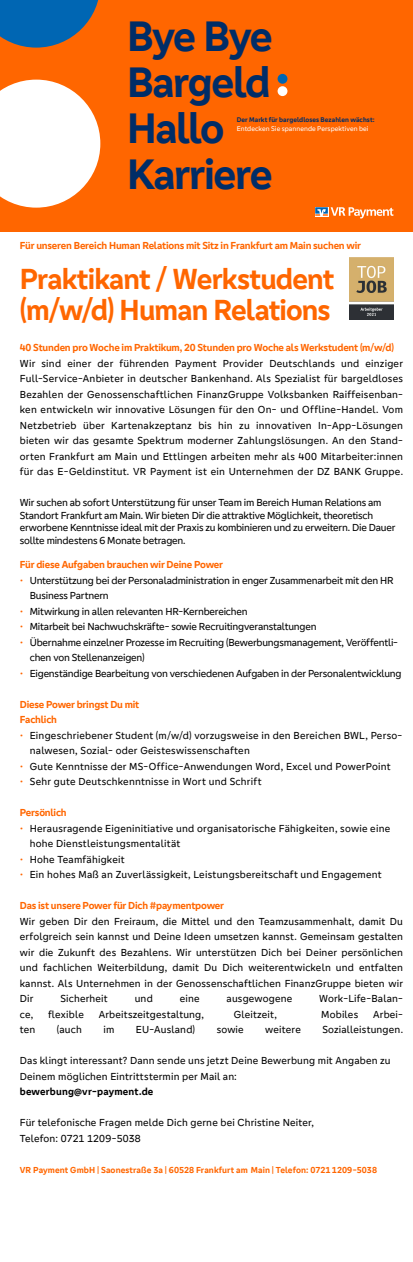
<style>
.page{position:relative;width:413px;height:1262px;background:#fff}
.page>*{position:absolute;margin:0;border:0;box-sizing:border-box;transform-origin:0 0}
.Bold{font:700 44px "Genos GFG";letter-spacing:-.03em;color:#002d67}
.Headline{font:700 30px/31px "Genos GFG";letter-spacing:-.03em;color:#f60}
.Bold-2{font:10.5px/15.5px "Genos GFG";letter-spacing:-.005em;color:#000}
.Aufzählung{font:10.5px/15.5px "Genos GFG";letter-spacing:.015em;color:#000}
.Bold-3{font:10.5px/15.5px "Genos GFG";letter-spacing:.02em;color:#000}
.Bold-4{font:700 10.5px "Genos GFG";letter-spacing:-.02em;color:#f60}
.Aufzählung-2{font:700 10.5px "Genos GFG";letter-spacing:-.02em;color:#f60}
.Aufzählung-3{font:700 10.5px "Genos GFG";letter-spacing:.015em;color:#000}
.Fließtext{font:700 9px "Genos GFG";letter-spacing:.01em;color:#f60}
.Teasertext-Headerbereich{font:700 7px "Genos GFG";letter-spacing:.005em;color:#002d67}
.Teasertext-Headerbereich-2{font:7px "Genos GFG";letter-spacing:.005em;color:#fff}
.s1{color:#f60}
</style>
<div class="page">
<div style="left:0;top:0;width:412px;height:231px;background:#f60"></div>
<svg style="left:0;top:80px;width:100px;height:128px;background:#ffe7d7"></svg>
<svg style="left:0;top:0;width:99px;height:48px"></svg>
<svg style="left:315px;top:207px;width:78px;height:11px"></svg>
<div style="left:277px;top:86px;width:10px;height:10px;background:#fff;border-radius:50%"></div>
<div style="left:277px;top:74px;width:10px;height:10px;background:#0066b3;border-radius:50%"></div>
<img style="left:349px;top:257px;width:44px;height:62px">
<p class="Bold" style="left:127px;top:11px;width:147px">Bye Bye</p>
<p class="Bold" style="left:127px;top:57px;width:145px">Bargeld</p>
<p class="Bold" style="left:127px;top:103px;width:99px">Hallo</p>
<p class="Bold" style="left:127px;top:149px;width:147px">Karriere</p>
<p class="Teasertext-Headerbereich" style="left:236px;top:116px;width:139px">Der Markt für bargeldloses Bezahlen wächst:</p>
<p class="Teasertext-Headerbereich-2" style="left:236px;top:125px;width:133px">Entdecken Sie spannende Perspektiven bei</p>
<p class="Bold-4" style="left:20px;top:239px;width:342px">Für unseren Bereich Human Relations mit Sitz in Frankfurt am Main suchen wir</p>
<p class="Headline" style="left:20px;top:264px;width:316px">Praktikant / Werkstudent (m/w/d) Human Relations</p>
<p class="Bold-4" style="left:20px;top:341px;width:375px">40 Stunden pro Woche im Praktikum, 20 Stunden pro Woche als Werkstudent (m/w/d)</p>
<p class="Bold-3" style="left:20px;top:355px;width:384px">Wir sind einer der führenden Payment Provider Deutschlands und einziger</p>
<p class="Bold-3" style="left:20px;top:371px;width:384px">Full-Service-Anbieter in deutscher Bankenhand. Als Spezialist für bargeldloses</p>
<p class="Bold-2" style="left:20px;top:386px;width:384px;text-align:justify">Bezahlen der Genossenschaftlichen FinanzGruppe Volksbanken Raiffeisenban&shy;ken entwickeln wir innovative Lösungen für den On- und Offline-Handel. Vom Netzbetrieb über Kartenakzeptanz bis hin zu innovativen In-App-Lösungen bieten wir das gesamte Spektrum moderner Zahlungslösungen. An den Stand&shy;orten Frankfurt am Main und Ettlingen arbeiten mehr als 400 Mitarbeiter:innen für das E-Geldinstitut. VR Payment ist ein Unternehmen der DZ BANK Gruppe.</p>
<p class="Bold-2" style="left:20px;top:496px;width:377px;line-height:12.6px">Wir suchen ab sofort Unterstützung für unser Team im Bereich Human Relations am Standort Frankfurt am Main. Wir bieten Dir die attraktive Möglichkeit, theoretisch erworbene Kenntnisse ideal mit der Praxis zu kombinieren und zu erweitern. Die Dauer sollte mindestens 6 Monate betragen.</p>
<p class="Bold-4" style="left:20px;top:558px;width:204px">Für diese Aufgaben brauchen wir Deine Power</p>
<p class="Bold-2" style="left:30px;top:572px;width:365px;text-indent:-10px"><span class="s1">•</span> Unterstützung bei der Personaladministration in enger Zusammenarbeit mit den HR<br>Business Partnern</p>
<p class="Bold-2" style="left:20px;top:603px;width:229px"><span class="s1">•</span> Mitwirkung in allen relevanten HR-Kernbereichen</p>
<p class="Bold-2" style="left:20px;top:619px;width:298px"><span class="s1">•</span> Mitarbeit bei Nachwuchskräfte- sowie Recruitingveranstaltungen</p>
<p class="Bold-2" style="left:30px;top:634px;width:369px;text-indent:-10px"><span class="s1">•</span> Übernahme einzelner Prozesse im Recruiting (Bewerbungsmanagement, Veröffentli&shy;chen von Stellenanzeigen)</p>
<p class="Bold-2" style="left:20px;top:665px;width:383px"><span class="s1">•</span> Eigenständige Bearbeitung von verschiedenen Aufgaben in der Personalentwicklung</p>
<p class="Aufzählung-2" style="left:20px;top:698px;width:121px">Diese Power bringst Du mit</p>
<p class="Bold-4" style="left:20px;top:713px;width:39px">Fachlich</p>
<p class="Bold-3" style="left:30px;top:727px;width:374px;text-indent:-10px"><span class="s1">•</span> Eingeschriebener Student (m/w/d) vorzugsweise in den Bereichen BWL, Perso&shy;nalwesen, Sozial- oder Geisteswissenschaften</p>
<p class="Bold-3" style="left:20px;top:758px;width:372px"><span class="s1">•</span> Gute Kenntnisse der MS-Office-Anwendungen Word, Excel und PowerPoint</p>
<p class="Bold-3" style="left:20px;top:774px;width:243px"><span class="s1">•</span> Sehr gute Deutschkenntnisse in Wort und Schrift</p>
<p class="Bold-4" style="left:20px;top:806px;width:48px">Persönlich</p>
<p class="Bold-3" style="left:30px;top:820px;width:362px;text-indent:-10px"><span class="s1">•</span> Herausragende Eigeninitiative und organisatorische Fähigkeiten, sowie eine hohe Dienstleistungsmentalität</p>
<p class="Bold-3" style="left:20px;top:851px;width:106px"><span class="s1">•</span> Hohe Teamfähigkeit</p>
<p class="Bold-3" style="left:20px;top:867px;width:363px"><span class="s1">•</span> Ein hohes Maß an Zuverlässigkeit, Leistungsbereitschaft und Engagement</p>
<p class="Aufzählung-2" style="left:20px;top:899px;width:205px">Das ist unsere Power für Dich #paymentpower</p>
<p class="Aufzählung" style="left:20px;top:913px;width:384px">Wir geben Dir den Freiraum, die Mittel und den Teamzusammenhalt, damit Du</p>
<p class="Aufzählung" style="left:20px;top:929px;width:384px">erfolgreich sein kannst und Deine Ideen umsetzen kannst. Gemeinsam gestalten wir die Zukunft des Bezahlens. Wir unterstützen Dich bei Deiner persönlichen</p>
<p class="Aufzählung" style="left:20px;top:960px;width:384px">und fachlichen Weiterbildung, damit Du Dich weiterentwickeln und entfalten</p>
<p class="Aufzählung" style="left:20px;top:975px;width:384px">kannst. Als Unternehmen in der Genossenschaftlichen FinanzGruppe bieten wir</p>
<p class="Aufzählung" style="left:20px;top:991px;width:15px">Dir</p>
<p class="Aufzählung" style="left:60px;top:991px;width:49px">Sicherheit</p>
<p class="Aufzählung" style="left:135px;top:991px;width:20px">und</p>
<p class="Aufzählung" style="left:180px;top:991px;width:21px">eine</p>
<p class="Aufzählung" style="left:226px;top:991px;width:67px">ausgewogene</p>
<p class="Aufzählung" style="left:319px;top:991px;width:85px">Work-Life-Balan-</p>
<p class="Aufzählung" style="left:20px;top:1006px;width:15px">ce,</p>
<p class="Aufzählung" style="left:48px;top:1006px;width:37px">flexible</p>
<p class="Aufzählung" style="left:99px;top:1006px;width:107px">Arbeitszeitgestaltung,</p>
<p class="Aufzählung" style="left:233px;top:1006px;width:45px">Gleitzeit,</p>
<p class="Aufzählung" style="left:321px;top:1006px;width:38px">Mobiles</p>
<p class="Aufzählung" style="left:373px;top:1006px;width:31px">Arbei-</p>
<p class="Aufzählung" style="left:20px;top:1022px;width:17px">ten</p>
<p class="Aufzählung" style="left:57px;top:1022px;width:26px">(auch</p>
<p class="Aufzählung" style="left:103px;top:1022px;width:12px">im</p>
<p class="Aufzählung" style="left:136px;top:1022px;width:61px">EU-Ausland)</p>
<p class="Aufzählung" style="left:216px;top:1022px;width:29px">sowie</p>
<p class="Aufzählung" style="left:265px;top:1022px;width:37px">weitere</p>
<p class="Aufzählung" style="left:322px;top:1022px;width:82px">Sozialleistungen.</p>
<p class="Aufzählung" style="left:20px;top:1053px;width:372px">Das klingt interessant? Dann sende uns jetzt Deine Bewerbung mit Angaben zu<br>Deinem möglichen Eintrittstermin per Mail an:</p>
<p class="Aufzählung-3" style="left:20px;top:1085px;width:135px">bewerbung@vr-payment.de</p>
<p class="Aufzählung" style="left:20px;top:1115px;width:295px">Für telefonische Fragen melde Dich gerne bei Christine Neiter,</p>
<p class="Aufzählung" style="left:20px;top:1130px;width:122px">Telefon: 0721 1209-5038</p>
<p class="Fließtext" style="left:20px;top:1164px;width:358px">VR Payment GmbH | Saonestraße 3a | 60528 Frankfurt am Main | Telefon: 0721 1209-5038</p>
</div>
